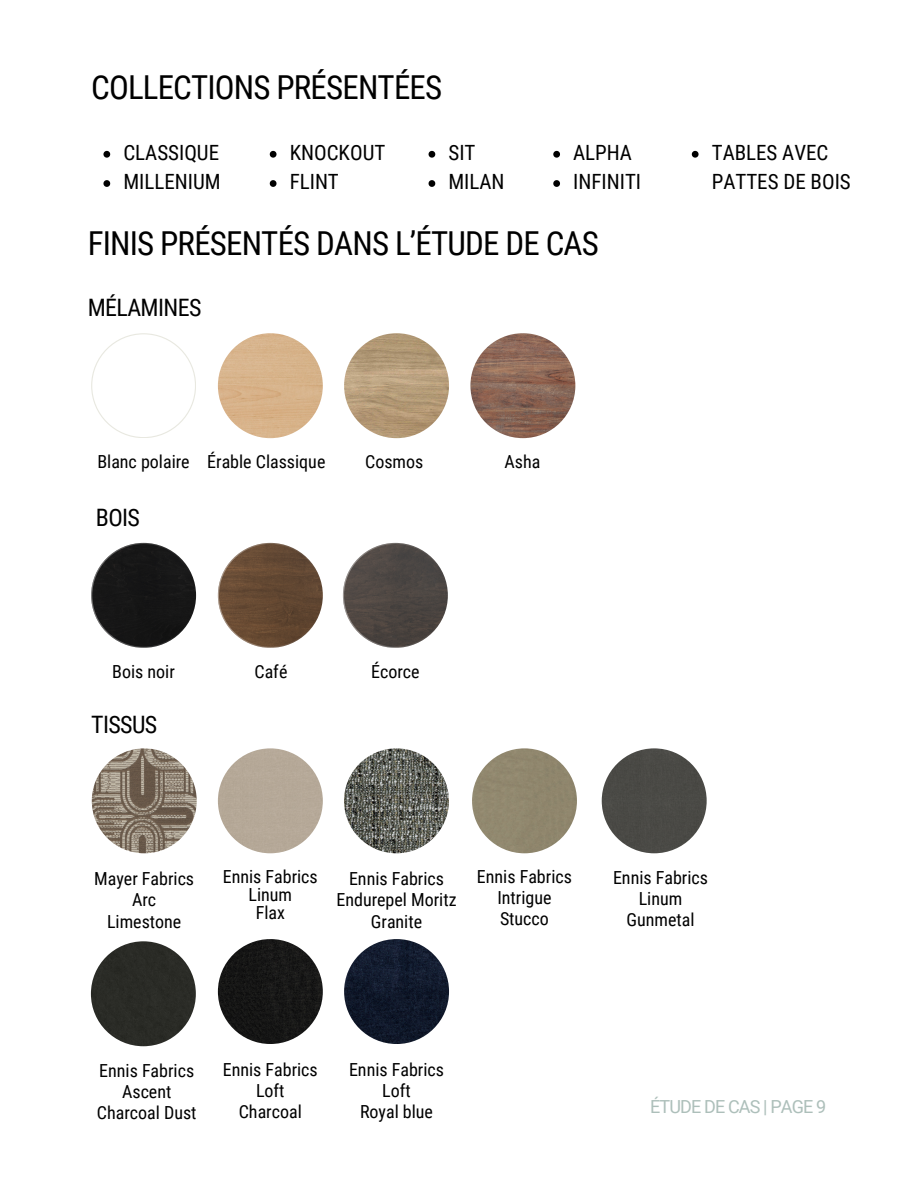
<style>
.page{position:relative;width:918px;height:1188px;background:#fff}
.page>*{position:absolute;margin:0;border:0;box-sizing:border-box;transform-origin:0 0}
.t1{font:33px "Roboto Condensed";letter-spacing:-.025em;color:#000}
.t2{font:24px "Roboto Condensed";letter-spacing:-.025em;color:#000}
.t3{font:21px/29.2px "Roboto Condensed";color:#000}
.t4{font:18px "Roboto Condensed";color:#000}
.t5{font:18px "Roboto";letter-spacing:-.045em;color:#adbfba}
</style>
<div class="page">
<svg style="left:91px;top:333px;width:105px;height:105px"></svg>
<img style="left:92px;top:748px;width:105px;height:105px;border-radius:50%">
<div style="left:472px;top:748px;width:105px;height:105px;background:#90876e;border-radius:50%"></div>
<div style="left:218px;top:748px;width:105px;height:105px;background:#b5a898;border-radius:50%"></div>
<img style="left:344px;top:748px;width:105px;height:105px;border-radius:50%">
<img style="left:218px;top:939px;width:105px;height:105px;border-radius:50%">
<img style="left:344px;top:939px;width:105px;height:105px;border-radius:50%">
<div style="left:602px;top:748px;width:105px;height:105px;background:#4a4a45;border-radius:50%"></div>
<div style="left:91px;top:941px;width:105px;height:105px;background:#2a2b26;border-radius:50%"></div>
<svg style="left:91px;top:543px;width:105px;height:105px"></svg>
<img style="left:218px;top:333px;width:105px;height:105px;border-radius:50%">
<img style="left:344px;top:333px;width:105px;height:105px;border-radius:50%">
<svg style="left:218px;top:543px;width:105px;height:105px"></svg>
<img style="left:470px;top:333px;width:105px;height:105px;border-radius:50%">
<svg style="left:343px;top:543px;width:105px;height:105px"></svg>
<svg style="left:103px;top:151px;width:7px;height:7px"></svg>
<svg style="left:103px;top:180px;width:7px;height:7px"></svg>
<svg style="left:270px;top:151px;width:7px;height:7px"></svg>
<svg style="left:270px;top:180px;width:7px;height:7px"></svg>
<svg style="left:553px;top:151px;width:7px;height:7px"></svg>
<svg style="left:553px;top:180px;width:7px;height:7px"></svg>
<svg style="left:429px;top:151px;width:6px;height:7px"></svg>
<svg style="left:429px;top:180px;width:6px;height:7px"></svg>
<svg style="left:692px;top:151px;width:7px;height:7px"></svg>
<p class="t1" style="left:91px;top:69px;width:353px">COLLECTIONS PRÉSENTÉES</p>
<p class="t3" style="left:123px;top:138px;width:97px">CLASSIQUE</p>
<p class="t3" style="left:123px;top:167px;width:99px">MILLENIUM</p>
<p class="t3" style="left:290px;top:138px;width:97px">KNOCKOUT</p>
<p class="t3" style="left:290px;top:167px;width:51px">FLINT</p>
<p class="t3" style="left:448px;top:138px;width:29px">SIT</p>
<p class="t3" style="left:448px;top:167px;width:58px">MILAN</p>
<p class="t3" style="left:573px;top:138px;width:60px">ALPHA</p>
<p class="t3" style="left:573px;top:167px;width:69px">INFINITI</p>
<p class="t1" style="left:88px;top:225px;width:513px">FINIS PRÉSENTÉS DANS L’ÉTUDE DE CAS</p>
<p class="t2" style="left:88px;top:294px;width:115px">MÉLAMINES</p>
<p class="t4" style="left:97px;top:452px;width:94px">Blanc polaire</p>
<p class="t2" style="left:96px;top:503px;width:46px">BOIS</p>
<p class="t4" style="left:207px;top:452px;width:120px">Érable Classique</p>
<p class="t4" style="left:365px;top:452px;width:60px">Cosmos</p>
<p class="t4" style="left:112px;top:661px;width:64px">Bois noir</p>
<p class="t2" style="left:91px;top:711px;width:68px">TISSUS</p>
<p class="t4" style="left:255px;top:661px;width:34px">Café</p>
<h4 class="t4" style="left:371px;top:661px;width:50px">Écorce</h4>
<p class="t4" style="left:505px;top:452px;width:37px">Asha</p>
<p class="t3" style="left:712px;top:138px;width:141px">TABLES AVEC<br>PATTES DE BOIS</p>
<p class="t4" style="left:94px;top:868px;width:101px">Mayer Fabrics</p>
<p class="t4" style="left:132px;top:890px;width:26px">Arc</p>
<p class="t4" style="left:107px;top:911px;width:76px">Limestone</p>
<h1 class="t4" style="left:223px;top:867px;width:96px">Ennis Fabrics</h1>
<h2 class="t4" style="left:249px;top:885px;width:45px">Linum</h2>
<p class="t4" style="left:256px;top:903px;width:31px">Flax</p>
<p class="t4" style="left:349px;top:868px;width:96px">Ennis Fabrics</p>
<p class="t4" style="left:336px;top:890px;width:122px">Endurepel Moritz</p>
<p class="t4" style="left:371px;top:911px;width:53px">Granite</p>
<p class="t4" style="left:477px;top:866px;width:96px">Ennis Fabrics</p>
<p class="t4" style="left:497px;top:887px;width:56px">Intrigue</p>
<p class="t4" style="left:500px;top:909px;width:50px">Stucco</p>
<p class="t4" style="left:613px;top:867px;width:96px">Ennis Fabrics</p>
<h2 class="t4" style="left:639px;top:888px;width:45px">Linum</h2>
<p class="t4" style="left:627px;top:910px;width:70px">Gunmetal</p>
<p class="t4" style="left:223px;top:1059px;width:96px">Ennis Fabrics</p>
<p class="t4" style="left:256px;top:1080px;width:30px">Loft</p>
<h2 class="t4" style="left:239px;top:1102px;width:65px">Charcoal</h2>
<p class="t4" style="left:349px;top:1059px;width:96px">Ennis Fabrics</p>
<p class="t4" style="left:382px;top:1080px;width:30px">Loft</p>
<p class="t4" style="left:360px;top:1102px;width:75px">Royal blue</p>
<p class="t4" style="left:99px;top:1060px;width:96px">Ennis Fabrics</p>
<p class="t4" style="left:122px;top:1081px;width:51px">Ascent</p>
<p class="t4" style="left:97px;top:1103px;width:101px">Charcoal Dust</p>
<p class="t5" style="left:650px;top:1096px;width:177px">ÉTUDE DE CAS | PAGE 9</p>
</div>
